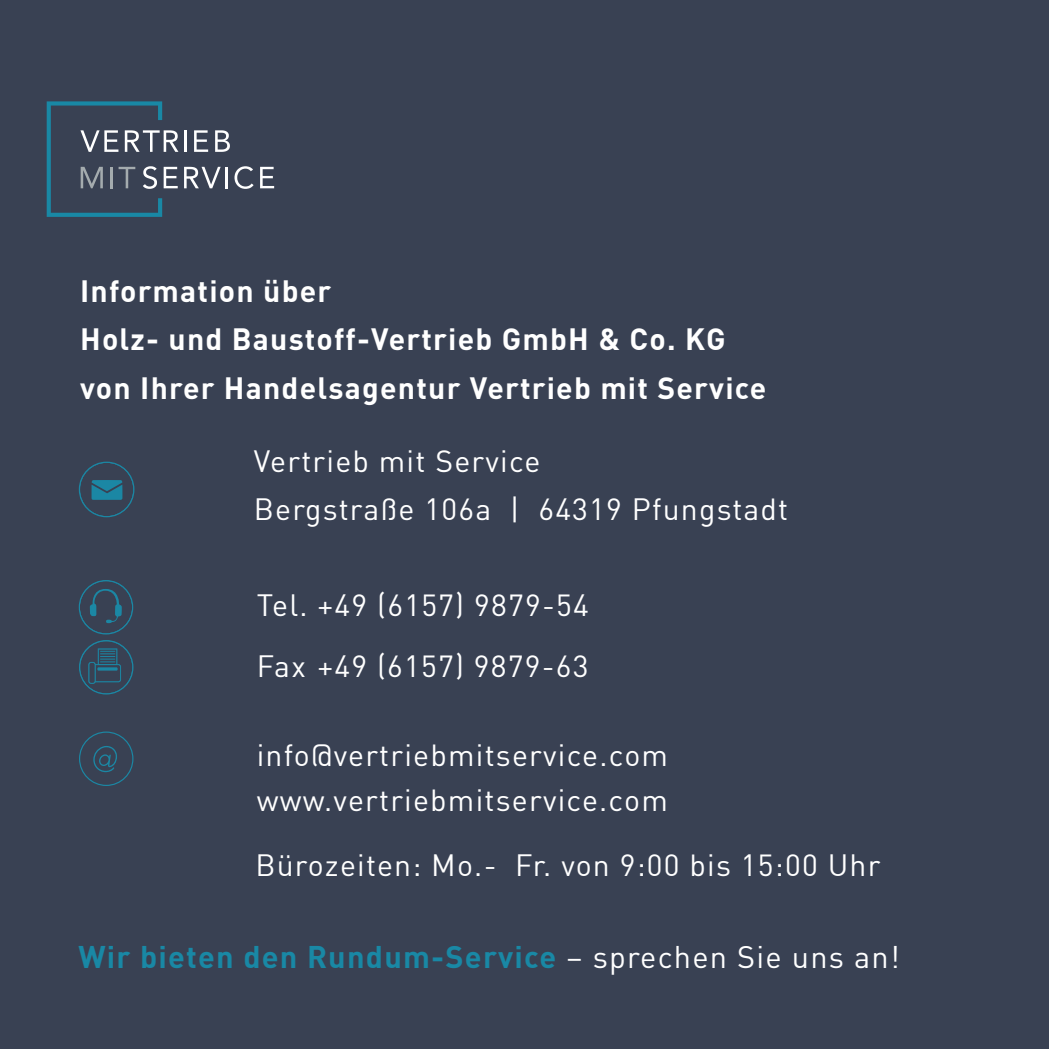
<style>
.page{position:relative;width:1049px;height:1049px;background:#394153}
.page>*{position:absolute;margin:0;border:0;box-sizing:border-box;transform-origin:0 0}
.t1{font:700 30.75px "DIN";letter-spacing:.04em;color:#1988a5}
.t2{font:30.25px/48.2px "DIN";letter-spacing:.04em;color:#fff}
.t3{font:700 30.25px/48.2px "DIN";letter-spacing:.04em;color:#fff}
.s1{font-weight:400;color:#fff}
</style>
<div class="page">
<hr style="left:184px;top:130px;width:3px;height:22px;background:#fff">
<svg style="left:194px;top:130px;width:14px;height:22px"></svg>
<svg style="left:215px;top:130px;width:15px;height:22px"></svg>
<svg style="left:47px;top:101px;width:131px;height:116px"></svg>
<svg style="left:260px;top:167px;width:14px;height:21px"></svg>
<svg style="left:184px;top:167px;width:37px;height:21px"></svg>
<hr style="left:225px;top:167px;width:3px;height:21px;background:#fff">
<svg style="left:234px;top:166px;width:20px;height:23px"></svg>
<svg style="left:79px;top:462px;width:55px;height:55px"></svg>
<div style="left:79px;top:462px;width:55px;height:55px;border:1px solid #1b87a4;border-radius:50%"></div>
<svg style="left:79px;top:640px;width:54px;height:54px"></svg>
<svg style="left:79px;top:580px;width:54px;height:54px"></svg>
<svg style="left:79px;top:731px;width:54px;height:55px"></svg>
<p class="t3" style="left:80px;top:266px;width:688px">Information über<br>Holz- und Baustoff-Vertrieb GmbH &amp; Co. KG von Ihrer Handelsagentur Vertrieb mit Service</p>
<p class="t2" style="left:254px;top:436px;width:536px">Vertrieb mit Service<br>Bergstraße 106a | 64319 Pfungstadt</p>
<p class="t2" style="left:257px;top:575px;width:333px;line-height:60.8px">Tel. +49 (6157) 9879-54<br>Fax +49 (6157) 9879-63</p>
<p class="t2" style="left:257px;top:732px;width:413px;line-height:44.8px">info@vertriebmitservice.com www.vertriebmitservice.com</p>
<p class="t2" style="left:255px;top:840px;width:626px">Bürozeiten: Mo.- Fr. von 9:00 bis 15:00 Uhr</p>
<p class="t1" style="left:78px;top:937px;width:823px">Wir bieten den Rundum-Service <span class="s1">– sprechen Sie uns an!</span></p>
</div>
